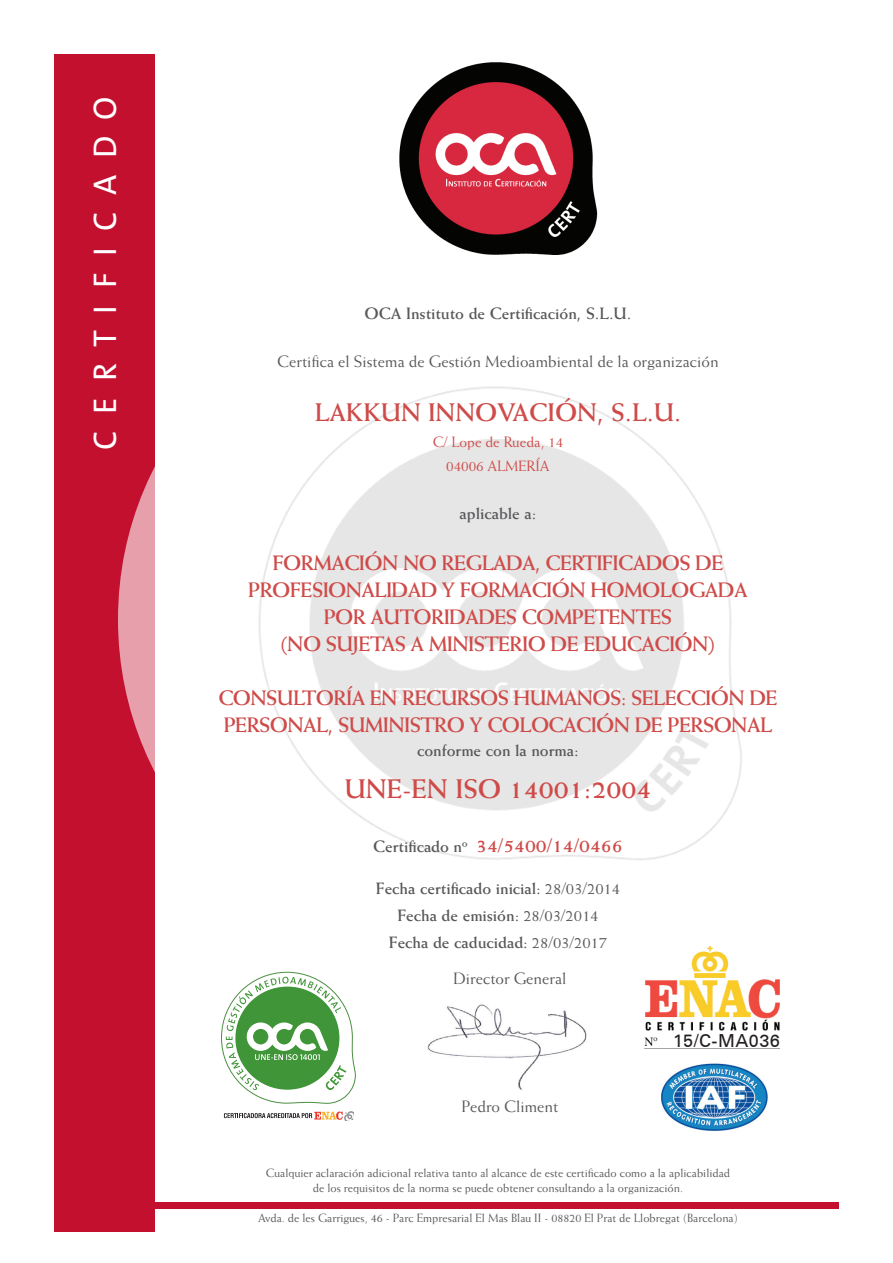
<style>
.page{position:relative;width:893px;height:1263px;background:#fff}
.page>*{position:absolute;margin:0;border:0;box-sizing:border-box;transform-origin:0 0}
.t1{font:33px "The Sans Caps";letter-spacing:.5em;color:#fff}
.t2{font:700 27px "Weiss LT";color:#ce4b49}
.t3{font:700 25.5px "Weiss LT";color:#ce4b49}
.t4{font:700 21px/27px "Weiss LT";letter-spacing:-.03em;color:#ce4b49;text-align:center}
.t5{font:700 19.5px "Weiss LT";color:#ce4b49}
.t6{font:500 18px "Univers CE";letter-spacing:.025em;color:#231f20}
.t7{font:700 16.5px/27px "Weiss LT";color:#57585a;text-align:center}
.t8{font:16.5px "Weiss LT";color:#57585a}
.t9{font:15px/24px "Weiss LT";color:#ce4b49;text-align:center}
.t10{font:12px/15px "Weiss LT";color:#57585a;text-align:center}
.s1{font-size:16.5px;color:#57585a}
.s2{font-weight:400}
</style>
<div class="page">
<img style="left:259px;top:387px;width:483px;height:473px">
<img style="left:399px;top:62px;width:199px;height:193px">
<div style="left:54px;top:54px;width:100px;height:1177px;background:#c3102f"></div>
<svg style="left:118px;top:468px;width:36px;height:302px"></svg>
<div style="left:145px;top:1202px;width:694px;height:7px;background:#c3102f"></div>
<img style="left:645px;top:946px;width:135px;height:100px">
<img style="left:661px;top:1063px;width:107px;height:68px">
<svg style="left:224px;top:1111px;width:129px;height:9px"></svg>
<svg style="left:221px;top:972px;width:135px;height:132px"></svg>
<img style="left:427px;top:1004px;width:160px;height:86px">
<h1 class="t1" style="left:78px;top:450px;width:355px;rotate:-90deg">CERTIFICADO</h1>
<h3 class="t7" style="left:365px;top:300px;width:268px">OCA Instituto de Certificación, S.L.U.</h3>
<h3 class="t8" style="left:277px;top:352px;width:443px">Certifica el Sistema de Gestión Medioambiental de la organización</h3>
<h3 class="t3" style="left:315px;top:397px;width:368px">LAKKUN INNOVACIÓN, S.L.U.</h3>
<p class="t9" style="left:433px;top:429px;width:132px">C/ Lope de Rueda, 14<br>04006 ALMERÍA</p>
<h3 class="t7" style="left:460px;top:499px;width:78px">aplicable a:</h3>
<h3 class="t4" style="left:248px;top:549px;width:501px">FORMACIÓN NO REGLADA, CERTIFICADOS DE PROFESIONALIDAD Y FORMACIÓN HOMOLOGADA POR AUTORIDADES COMPETENTES<br>(NO SUJETAS A MINISTERIO DE EDUCACIÓN)</h3>
<h3 class="t4" style="left:218px;top:684px;width:561px;text-align:left">CONSULTORÍA EN RECURSOS HUMANOS: SELECCIÓN DE<br>PERSONAL, SUMINISTRO Y COLOCACIÓN DE PERSONAL</h3>
<h3 class="t7" style="left:417px;top:736px;width:163px">conforme con la norma:</h3>
<h2 class="t2" style="left:344px;top:773px;width:309px">UNE-EN ISO 14001:2004</h2>
<h3 class="t5" style="left:373px;top:834px;width:251px"><span class="s1">Certificado nº</span> 34/5400/14/0466</h3>
<h3 class="t7" style="left:376px;top:874px;width:246px">Fecha certificado inicial: <span class="s2">28/03/2014<br></span>Fecha de emisión: <span class="s2">28/03/2014<br></span>Fecha de caducidad: <span class="s2">28/03/2017</span></h3>
<h3 class="t8" style="left:453px;top:969px;width:114px">Director General</h3>
<h3 class="t8" style="left:461px;top:1096px;width:99px">Pedro Climent</h3>
<h3 class="t6" style="left:673px;top:1030px;width:108px">15/C-MA036</h3>
<p class="t10" style="left:266px;top:1165px;width:466px">Cualquier aclaración adicional relativa tanto al alcance de este certificado como a la aplicabilidad de los requisitos de la norma se puede obtener consultando a la organización.</p>
<p class="t10" style="left:258px;top:1210px;width:481px">Avda. de les Garrigues, 46 - Parc Empresarial El Mas Blau II - 08820 El Prat de Llobregat (Barcelona)</p>
</div>
